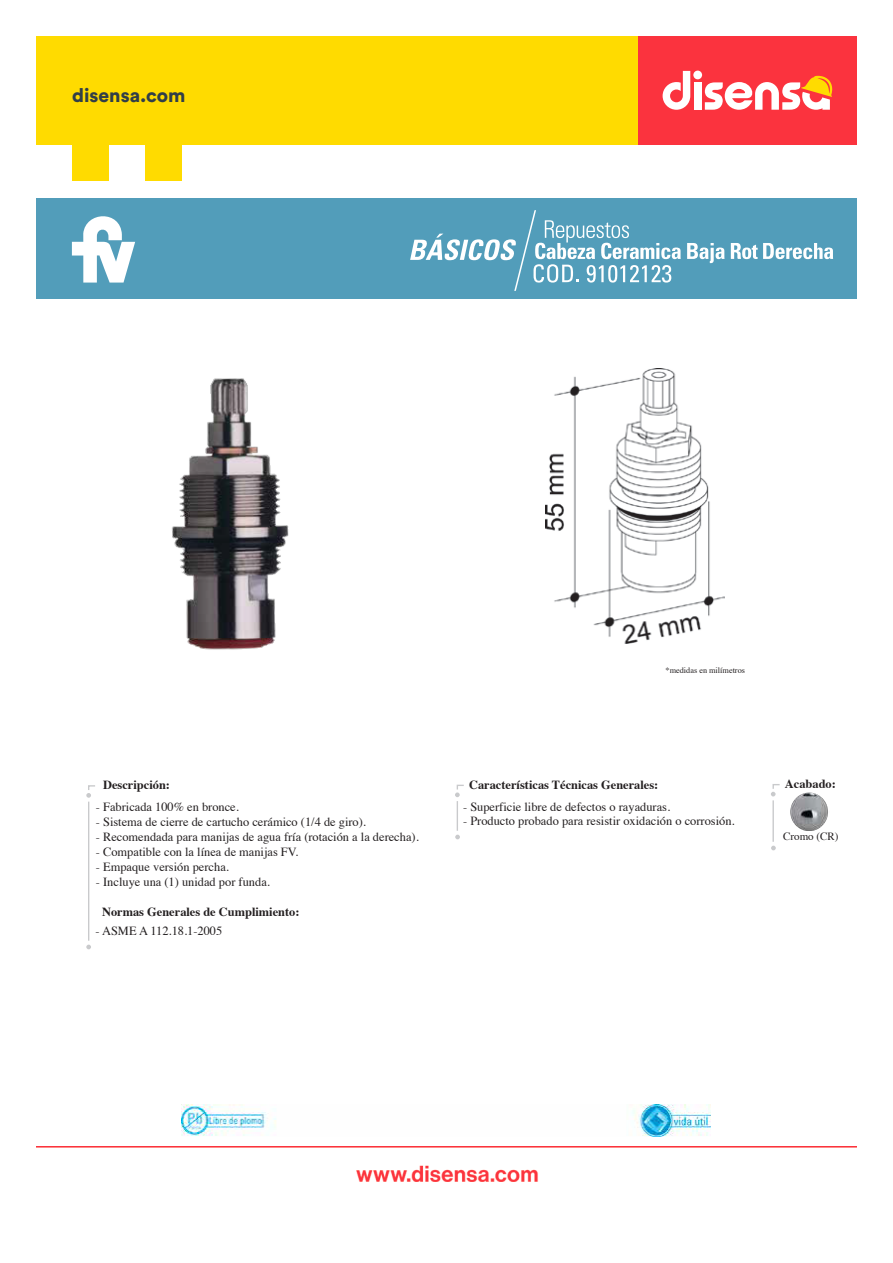
<style>
.page{position:relative;width:893px;height:1263px;background:#fff}
.page>*{position:absolute;margin:0;border:0;box-sizing:border-box;transform-origin:0 0}
.t1{font:19.2px "Circular Std Black";color:#313e48}
.t2{font:12.45px "Times";color:#231f20}
.t3{font:700 12.45px "Times";color:#231f20}
.t4{font:11.1px "Times";color:#231f20}
.t5{font:8.25px "Times";color:#231f20}
</style>
<div class="page">
<hr style="left:457px;top:801px;width:1px;height:30px;background:#c9cacc">
<svg style="left:455px;top:784px;width:9px;height:13px"></svg>
<svg style="left:455px;top:835px;width:5px;height:4px"></svg>
<hr style="left:88px;top:802px;width:1px;height:139px;background:#c9cacc">
<svg style="left:86px;top:785px;width:9px;height:13px"></svg>
<svg style="left:86px;top:945px;width:5px;height:4px"></svg>
<hr style="left:772px;top:800px;width:2px;height:42px;background:#c9cacc">
<svg style="left:771px;top:784px;width:9px;height:12px"></svg>
<svg style="left:771px;top:846px;width:5px;height:4px"></svg>
<img style="left:182px;top:1105px;width:528px;height:32px">
<div style="left:36px;top:199px;width:821px;height:100px;background:#529dba"></div>
<svg style="left:72px;top:216px;width:63px;height:67px"></svg>
<svg style="left:687px;top:243px;width:37px;height:20px"></svg>
<svg style="left:731px;top:243px;width:102px;height:16px"></svg>
<svg style="left:410px;top:210px;width:271px;height:81px"></svg>
<img style="left:172px;top:378px;width:117px;height:272px">
<img style="left:790px;top:792px;width:38px;height:38px">
<img style="left:36px;top:1146px;width:821px;height:35px">
<img style="left:545px;top:368px;width:180px;height:275px">
<div style="left:638px;top:36px;width:219px;height:108px;background:#fb333e"></div>
<div style="left:36px;top:36px;width:602px;height:108px;background:#ffdb00"></div>
<svg style="left:663px;top:71px;width:27px;height:39px"></svg>
<div style="left:694px;top:82px;width:7px;height:28px;background:#fff"></div>
<div style="left:693px;top:71px;width:9px;height:8px;background:#fff;border-radius:50%"></div>
<svg style="left:705px;top:75px;width:128px;height:35px"></svg>
<div style="left:72px;top:144px;width:37px;height:37px;background:#ffdb00"></div>
<div style="left:145px;top:144px;width:36px;height:37px;background:#ffdb00"></div>
<h1 class="t1" style="left:72px;top:83px;width:115px">disensa.com</h1>
<p class="t5" style="left:666px;top:663px;width:81px">*medidas en milímetros</p>
<p class="t3" style="left:103px;top:773px;width:68px">Descripción:</p>
<p class="t3" style="left:469px;top:773px;width:191px">Características Técnicas Generales:</p>
<p class="t3" style="left:785px;top:772px;width:53px">Acabado:</p>
<p class="t2" style="left:96px;top:795px;width:145px">- Fabricada 100% en bronce.</p>
<p class="t2" style="left:96px;top:810px;width:272px">- Sistema de cierre de cartucho cerámico (1/4 de giro).</p>
<p class="t2" style="left:96px;top:825px;width:324px">- Recomendada para manijas de agua fría (rotación a la derecha).</p>
<p class="t2" style="left:96px;top:840px;width:204px">- Compatible con la línea de manijas FV.</p>
<p class="t2" style="left:96px;top:855px;width:135px">- Empaque versión percha.</p>
<p class="t2" style="left:96px;top:870px;width:176px">- Incluye una (1) unidad por funda.</p>
<p class="t2" style="left:463px;top:795px;width:209px">- Superficie libre de defectos o rayaduras.</p>
<p class="t2" style="left:463px;top:809px;width:273px">- Producto probado para resistir oxidación o corrosión.</p>
<p class="t4" style="left:783px;top:826px;width:57px">Cromo (CR)</p>
<p class="t3" style="left:102px;top:900px;width:199px">Normas Generales de Cumplimiento:</p>
<p class="t2" style="left:96px;top:919px;width:128px">- ASME A 112.18.1-2005</p>
</div>
